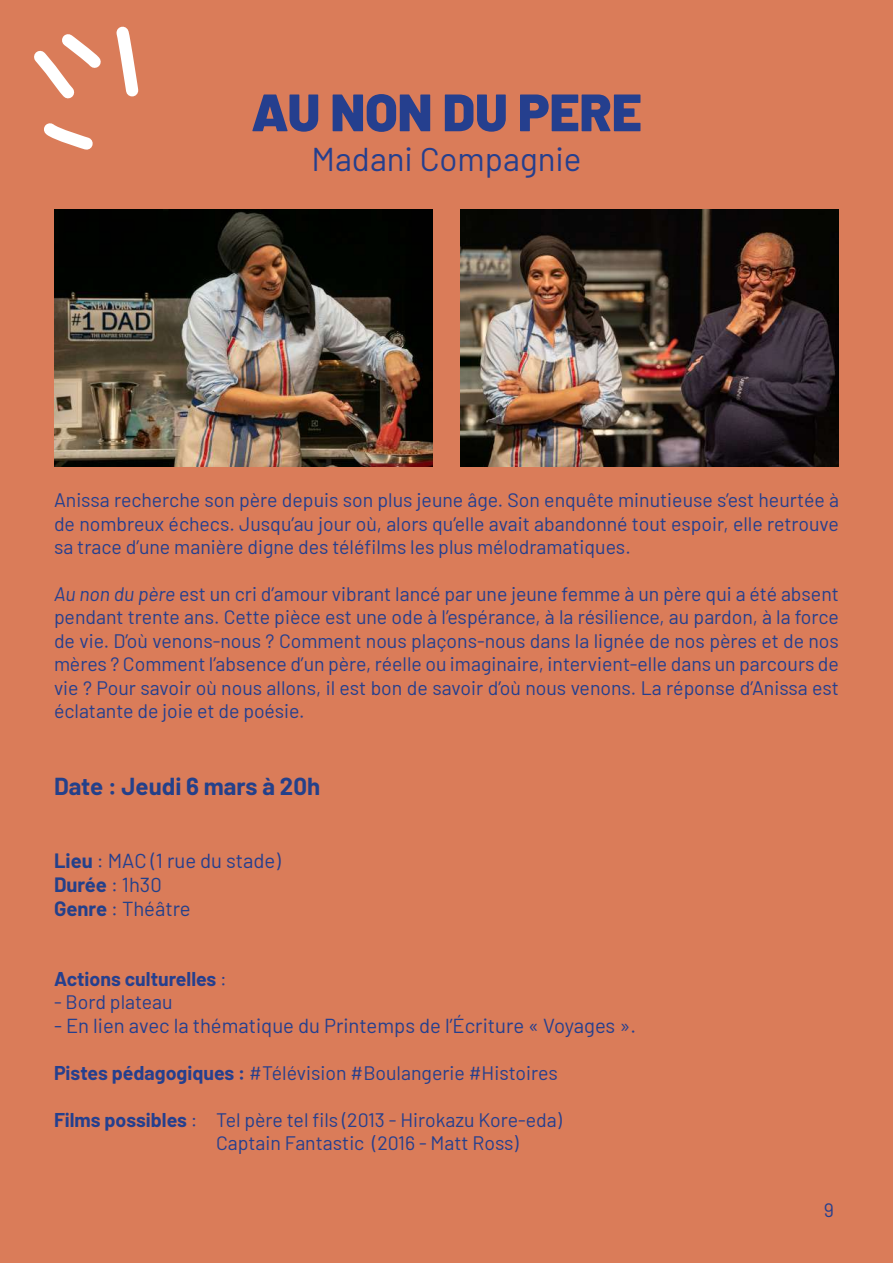
<style>
.page{position:relative;width:893px;height:1263px;background:#da7c59}
.page>*{position:absolute;margin:0;border:0;box-sizing:border-box;transform-origin:0 0}
.t1{font:900 52.5px "Barlow";color:#253f8e}
.t2{font:33px "Barlow";color:#253f8e}
.t3{font:700 24px "Barlow";color:#24408a}
.t4{font:20.25px/24.3px "Barlow";color:#253f8e}
.t5{font:19.5px/23.4px "Barlow";color:#253f8e;text-align:justify}
.t6{font:700 19.5px "Barlow";color:#253f8e}
.s1{font-style:italic}
.s2{font-weight:700;color:#24408a}
.s3{color:#24408a}
.s4{font-weight:400}
.s5{font-weight:700}
</style>
<div class="page">
<svg style="left:44px;top:123px;width:49px;height:27px"></svg>
<svg style="left:34px;top:26px;width:105px;height:73px"></svg>
<img style="left:460px;top:209px;width:379px;height:258px">
<img style="left:54px;top:209px;width:378px;height:258px">
<h1 class="t1" style="left:251px;top:73px;width:392px">AU NON DU PERE</h1>
<h2 class="t2" style="left:311px;top:135px;width:271px">Madani Compagnie</h2>
<p class="t5" style="left:54px;top:487px;width:786px">Anissa recherche son père depuis son plus jeune âge. Son enquête minutieuse s’est heurtée à de nombreux échecs. Jusqu’au jour où, alors qu’elle avait abandonné tout espoir, elle retrouve sa trace d’une manière digne des téléfilms les plus mélodramatiques.</p>
<p class="t5" style="left:54px;top:581px;width:786px"><span class="s1">Au non du père</span> est un cri d’amour vibrant lancé par une jeune femme à un père qui a été absent pendant trente ans. Cette pièce est une ode à l’espérance, à la résilience, au pardon, à la force de vie. D’où venons-nous ? Comment nous plaçons-nous dans la lignée de nos pères et de nos mères ? Comment l’absence d’un père, réelle ou imaginaire, intervient-elle dans un parcours de vie ? Pour savoir où nous allons, il est bon de savoir d’où nous venons. La réponse d’Anissa est éclatante de joie et de poésie.</p>
<p class="t3" style="left:54px;top:768px;width:268px">Date : Jeudi 6 mars à 20h</p>
<p class="t4" style="left:54px;top:847px;width:228px"><span class="s2">Lieu</span> <span class="s3">:</span> MAC (1 rue du stade)<br><span class="s2">Durée</span> <span class="s3">: 1h30<br></span><span class="s2">Genre</span> <span class="s3">: Théâtre</span></p>
<p class="t6" style="left:54px;top:964px;width:174px">Actions culturelles <span class="s4">:</span></p>
<p class="t5" style="left:54px;top:989px;width:120px">- Bord plateau</p>
<p class="t4" style="left:54px;top:1012px;width:583px">- En lien avec la thématique du Printemps de l’Écriture « Voyages ».</p>
<p class="t5" style="left:54px;top:1060px;width:505px"><span class="s5">Pistes pédagogiques :</span> #Télévision #Boulangerie #Histoires</p>
<p class="t5" style="left:216px;top:1106px;width:347px;text-indent:-162px"><span class="s5">Films possibles</span> : Tel père tel fils (2013 - Hirokazu Kore-eda)<br>Captain Fantastic (2016 - Matt Ross)</p>
<p class="t5" style="left:824px;top:1197px;width:12px">9</p>
</div>
